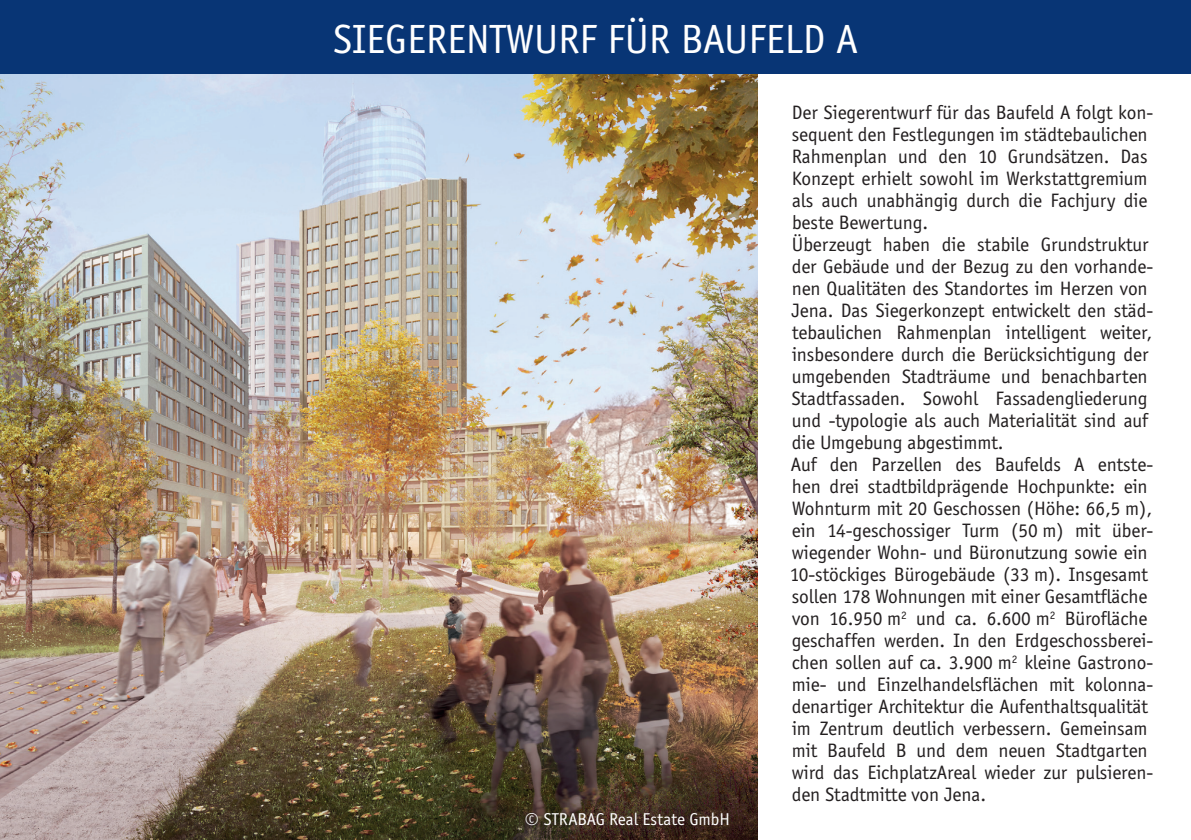
<style>
.page{position:relative;width:1191px;height:840px;background:#fff}
.page>*{position:absolute;margin:0;border:0;box-sizing:border-box;transform-origin:0 0}
.Head_1_Linie{font:42px "Officina Sans";color:#fff}
.Copy_links{font:20px/22px "Officina Sans";letter-spacing:-.005em;color:#231f20}
.Copy_links-2{font:17.6px "Officina Sans";letter-spacing:-.005em;color:#fff}
</style>
<div class="page">
<img style="left:0;top:74px;width:757px;height:765px">
<div style="left:0;top:0;width:1191px;height:74px;background:#083575"></div>
<p class="Head_1_Linie" style="left:333px;top:15px;width:526px">SIEGERENTWURF FÜR BAUFELD A</p>
<p class="Copy_links-2" style="left:525px;top:808px;width:207px">© STRABAG Real Estate GmbH</p>
<p class="Copy_links" style="left:791px;top:101px;width:363px">Der Siegerentwurf für das Baufeld A folgt kon&shy;sequent den Festlegungen im städtebaulichen Rahmenplan und den 10 Grundsätzen. Das Konzept erhielt sowohl im Werkstattgremium als auch unabhängig durch die Fachjury die beste Bewertung.</p>
<p class="Copy_links" style="left:791px;top:233px;width:363px">Überzeugt haben die stabile Grundstruktur der Gebäude und der Bezug zu den vorhande&shy;nen Qualitäten des Standortes im Herzen von Jena. Das Siegerkonzept entwickelt den städ&shy;tebaulichen Rahmenplan intelligent weiter, insbesondere durch die Berücksichtigung der umgebenden Stadträume und benachbarten Stadtfassaden. Sowohl Fassadengliederung und -typologie als auch Materialität sind auf die Umgebung abgestimmt.</p>
<p class="Copy_links" style="left:790px;top:453px;width:365px">Auf den Parzellen des Baufelds A entste&shy;hen drei stadtbildprägende Hochpunkte: ein Wohnturm mit 20 Geschossen (Höhe: 66,5 m), ein 14-geschossiger Turm (50 m) mit über&shy;wiegender Wohn- und Büronutzung sowie ein 10-stöckiges Bürogebäude (33 m). Insgesamt sollen 178 Wohnungen mit einer Gesamtfläche von 16.950 m<sup>2</sup> und ca. 6.600 m<sup>2</sup> Bürofläche geschaffen werden. In den Erdgeschossberei&shy;chen sollen auf ca. 3.900 m<sup>2</sup> kleine Gastrono&shy;mie- und Einzelhandelsflächen mit kolonna&shy;denartiger Architektur die Aufenthaltsqualität im Zentrum deutlich verbessern. Gemeinsam mit Baufeld B und dem neuen Stadtgarten wird das EichplatzAreal wieder zur pulsieren&shy;den Stadtmitte von Jena.</p>
</div>
